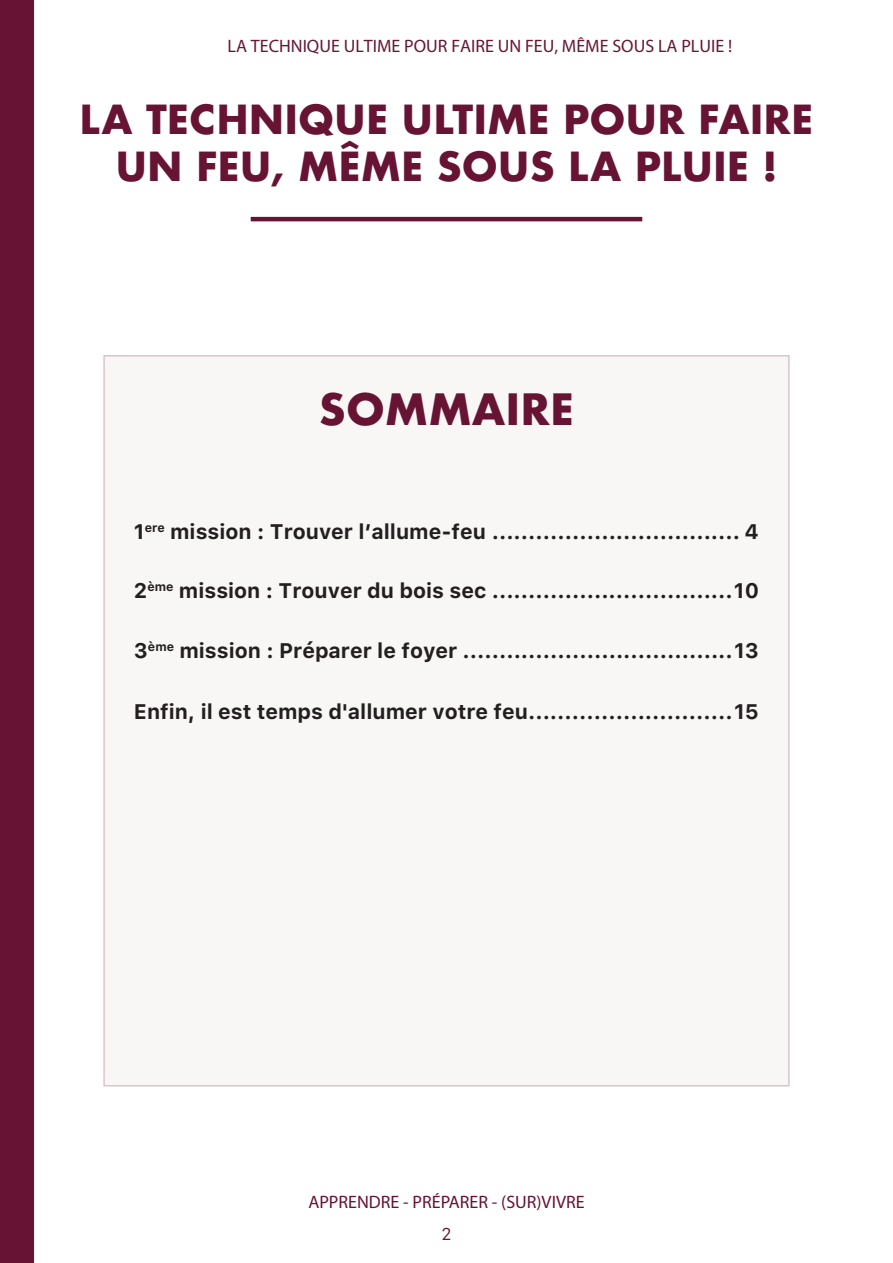
<style>
.page{position:relative;width:893px;height:1263px;background:#fff}
.page>*{position:absolute;margin:0;border:0;box-sizing:border-box;transform-origin:0 0}
.t1{font:700 42px "Futura";color:#671333}
.t2{font:700 39px/46.8px "Futura";color:#671333;text-align:center}
.t3{font:700 21px "Galvji";color:#231f20}
.t4{font:18px "Myriad Pro";color:#681734}
.t5{font:18px "Myriad Pro";color:#671333}
.t6{font:16.5px "Galvji";color:#671333}
</style>
<div class="page">
<hr style="left:251px;top:217px;width:391px;height:4px;background:#671333">
<div style="left:103px;top:355px;width:687px;height:731px;background:#f9f6f6"></div>
<div style="left:1px;top:1px;width:32px;height:1261px;background:#671333"></div>
<div style="left:0;top:0;width:34px;height:1263px;border:2px solid #671333"></div>
<p class="t4" style="left:228px;top:34px;width:506px">LA TECHNIQUE ULTIME POUR FAIRE UN FEU, MÊME SOUS LA PLUIE !</p>
<h2 class="t2" style="left:80px;top:96px;width:735px">LA TECHNIQUE ULTIME POUR FAIRE<br>UN FEU, MÊME SOUS LA PLUIE !</h2>
<h1 class="t1" style="left:319px;top:379px;width:257px">SOMMAIRE</h1>
<p class="t3" style="left:134px;top:519px;width:627px">1<sup>ere</sup> mission : Trouver l’allume-feu .................................. 4</p>
<p class="t3" style="left:134px;top:578px;width:627px">2<sup>ème</sup> mission : Trouver du bois sec .................................10</p>
<p class="t3" style="left:134px;top:638px;width:627px">3<sup>ème</sup> mission : Préparer le foyer .....................................13</p>
<p class="t3" style="left:134px;top:699px;width:626px">Enfin, il est temps d'allumer votre feu............................15</p>
<p class="t5" style="left:308px;top:1191px;width:278px">APPRENDRE - PRÉPARER - (SUR)VIVRE</p>
<p class="t6" style="left:441px;top:1224px;width:11px">2</p>
</div>
